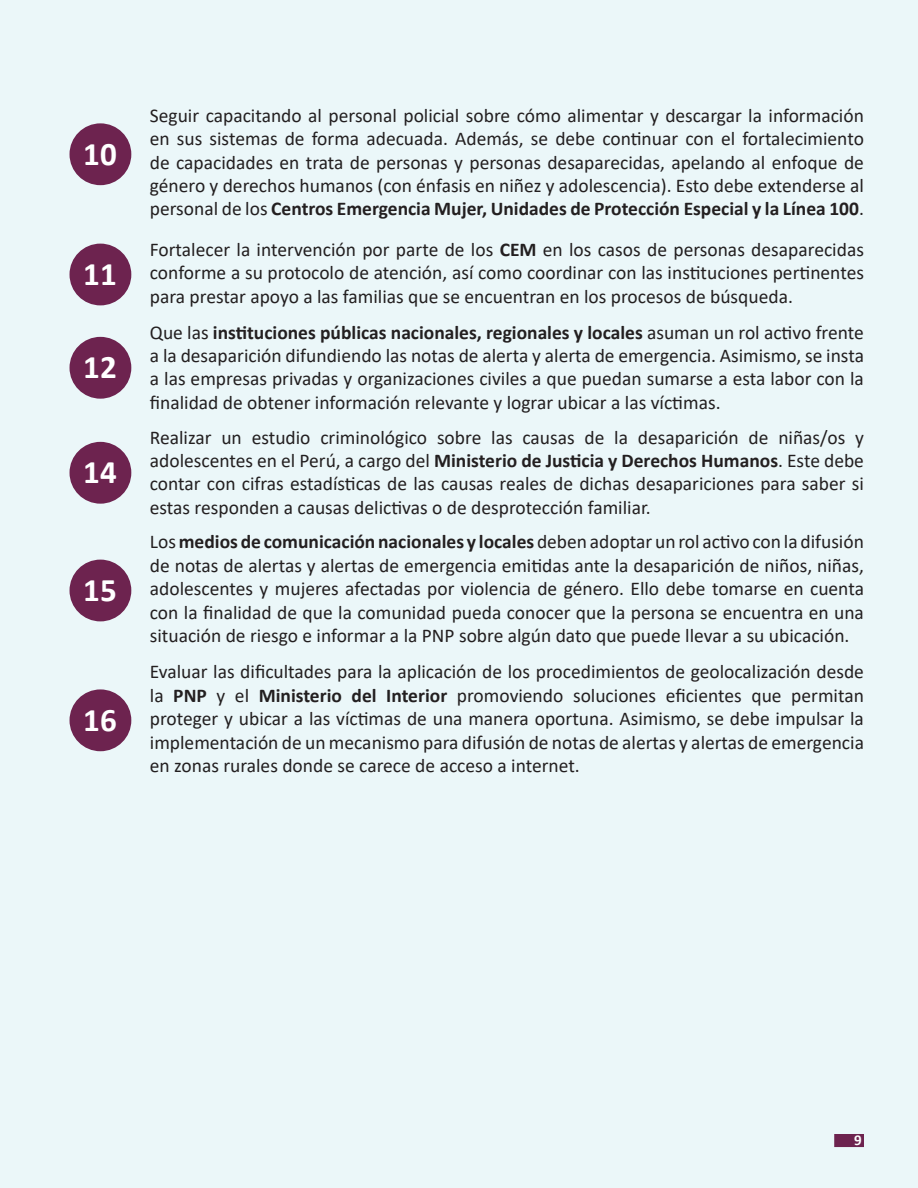
<style>
.page{position:relative;width:918px;height:1188px;background:#ebf7f9}
.page>*{position:absolute;margin:0;border:0;box-sizing:border-box;transform-origin:0 0}
.t1{font:700 33px "Calibri";color:#fff}
.Párrafo{font:19.5px/23.4px "Calibri";color:#231f20;text-align:justify}
.t2{font:700 15px "Calibri";color:#fff}
.s1{font-weight:700}
</style>
<div class="page">
<div style="left:834px;top:1134px;width:30px;height:13px;background:#6d234f"></div>
<div style="left:70px;top:123px;width:61px;height:62px;background:#6d234f;border-radius:50%"></div>
<div style="left:70px;top:337px;width:61px;height:62px;background:#6d234f;border-radius:50%"></div>
<div style="left:70px;top:442px;width:61px;height:62px;background:#6d234f;border-radius:50%"></div>
<div style="left:70px;top:560px;width:61px;height:61px;background:#6d234f;border-radius:50%"></div>
<div style="left:70px;top:689px;width:61px;height:62px;background:#6d234f;border-radius:50%"></div>
<div style="left:70px;top:244px;width:61px;height:61px;background:#6d234f;border-radius:50%"></div>
<p class="t1" style="left:83px;top:130px;width:35px">10</p>
<p class="t1" style="left:83px;top:250px;width:35px">11</p>
<p class="t1" style="left:83px;top:344px;width:35px">12</p>
<p class="t1" style="left:83px;top:449px;width:35px">14</p>
<p class="t1" style="left:83px;top:566px;width:35px">15</p>
<p class="t1" style="left:83px;top:696px;width:35px">16</p>
<p class="Párrafo" style="left:150px;top:103px;width:716px">Seguir capacitando al personal policial sobre cómo alimentar y descargar la información en sus sistemas de forma adecuada. Además, se debe continuar con el fortalecimiento de capacidades en trata de personas y personas desaparecidas, apelando al enfoque de género y derechos humanos (con énfasis en niñez y adolescencia). Esto debe extenderse al personal de los <span class="s1">Centros Emergencia Mujer, Unidades de Protección Especial y la Línea 100</span>.</p>
<p class="Párrafo" style="left:150px;top:237px;width:716px">Fortalecer la intervención por parte de los <span class="s1">CEM</span> en los casos de personas desaparecidas conforme a su protocolo de atención, así como coordinar con las instituciones pertinentes para prestar apoyo a las familias que se encuentran en los procesos de búsqueda.</p>
<p class="Párrafo" style="left:150px;top:320px;width:716px">Que las <span class="s1">instituciones públicas nacionales, regionales y locales</span> asuman un rol activo frente a la desaparición difundiendo las notas de alerta y alerta de emergencia. Asimismo, se insta a las empresas privadas y organizaciones civiles a que puedan sumarse a esta labor con la finalidad de obtener información relevante y lograr ubicar a las víctimas.</p>
<p class="Párrafo" style="left:150px;top:425px;width:716px">Realizar un estudio criminológico sobre las causas de la desaparición de niñas/os y adolescentes en el Perú, a cargo del <span class="s1">Ministerio de Justicia y Derechos Humanos</span>. Este debe contar con cifras estadísticas de las causas reales de dichas desapariciones para saber si estas responden a causas delictivas o de desprotección familiar.</p>
<p class="Párrafo" style="left:150px;top:530px;width:716px">Los <span class="s1">medios de comunicación nacionales y locales</span> deben adoptar un rol activo con la difusión de notas de alertas y alertas de emergencia emitidas ante la desaparición de niños, niñas, adolescentes y mujeres afectadas por violencia de género. Ello debe tomarse en cuenta con la finalidad de que la comunidad pueda conocer que la persona se encuentra en una situación de riesgo e informar a la PNP sobre algún dato que puede llevar a su ubicación.</p>
<p class="Párrafo" style="left:150px;top:660px;width:716px">Evaluar las dificultades para la aplicación de los procedimientos de geolocalización desde la <span class="s1">PNP</span> y el <span class="s1">Ministerio del Interior</span> promoviendo soluciones eficientes que permitan proteger y ubicar a las víctimas de una manera oportuna. Asimismo, se debe impulsar la implementación de un mecanismo para difusión de notas de alertas y alertas de emergencia en zonas rurales donde se carece de acceso a internet.</p>
<p class="t2" style="left:854px;top:1130px;width:9px">9</p>
</div>
